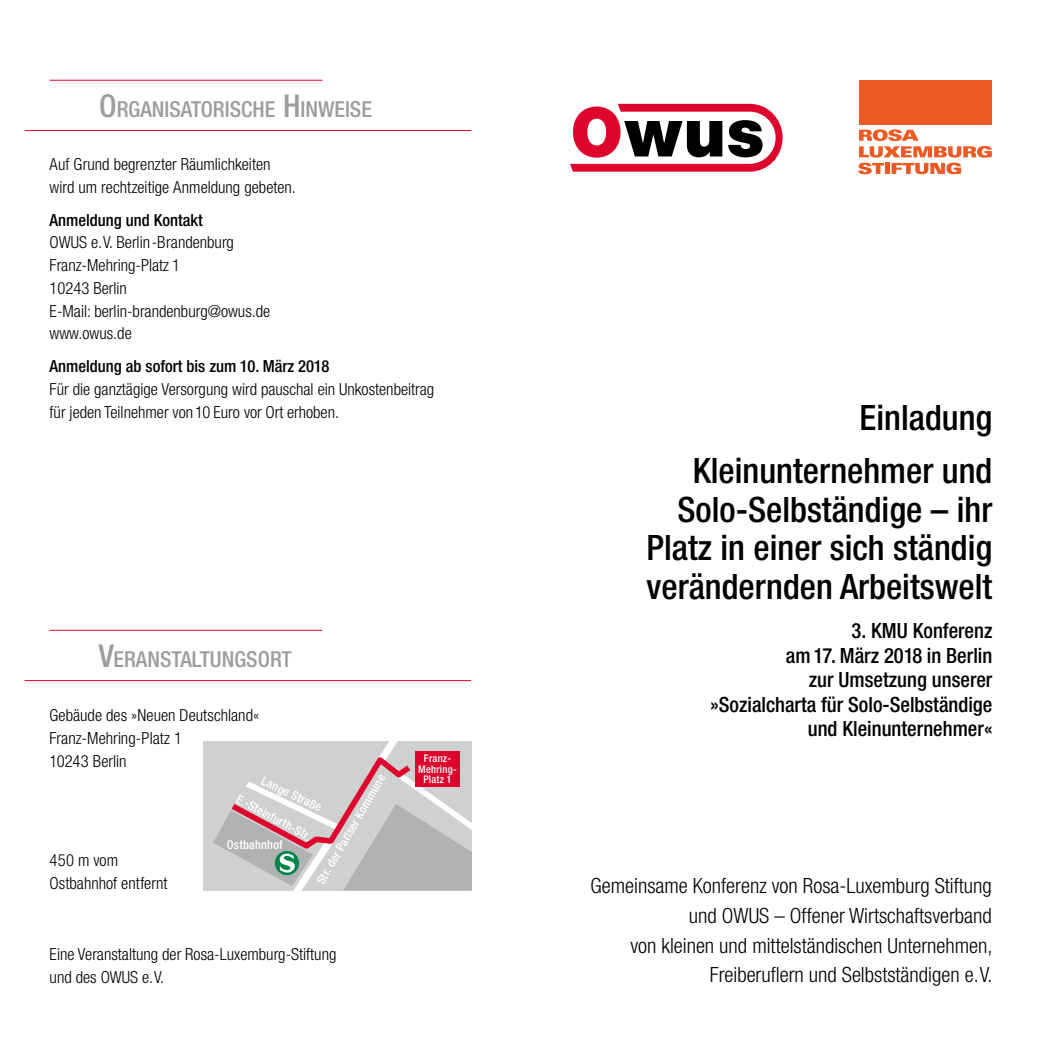
<style>
.page{position:relative;width:1042px;height:1042px;background:#fff}
.page>*{position:absolute;margin:0;border:0;box-sizing:border-box;transform-origin:0 0}
.t1{font:500 condensed 35px/38.5px "Helvetica Neue";color:#000;text-align:right}
.t2{font:500 condensed 22.05px "Helvetica Neue";color:#9c9d9d}
.t3{font:300 condensed 21px/29.8px "Helvetica Neue";color:#000;text-align:right}
.t4{font:500 condensed 21px/24.5px "Helvetica Neue";color:#000;text-align:right}
.t5{font:300 condensed 16.62px/22.8px "Helvetica Neue";color:#000}
.t6{font:500 condensed 16.62px "Helvetica Neue";color:#000}
.t7{font:500 condensed 12.25px "Helvetica Neue";letter-spacing:.02em;color:#fff}
.t8{font:500 condensed 10.5px/10.5px "Helvetica Neue";letter-spacing:.02em;color:#fff;text-align:center}
.s1{font-size:31.5px}
</style>
<div class="page">
<svg style="left:570px;top:104px;width:212px;height:68px"></svg>
<hr style="left:50px;top:80px;width:272px;height:1px;background:#dd042d">
<hr style="left:25px;top:130px;width:446px;height:1px;background:#dd042d">
<hr style="left:49px;top:630px;width:273px;height:1px;background:#dd042d">
<hr style="left:25px;top:680px;width:446px;height:1px;background:#dd042d">
<div style="left:203px;top:741px;width:269px;height:149px;background:#cfd0d0"></div>
<svg style="left:213px;top:741px;width:259px;height:150px"></svg>
<svg style="left:858px;top:129px;width:134px;height:45px"></svg>
<div style="left:859px;top:80px;width:133px;height:44px;background:#eb5a23"></div>
<h2 class="t2" style="left:99px;top:96px;width:274px"><span class="s1">O</span>RGANISATORISCHE <span class="s1">H</span> INWEISE</h2>
<p class="t5" style="left:50px;top:153px;width:248px">Auf Grund begrenzter Räumlichkeiten wird um rechtzeitige Anmeldung gebeten.</p>
<p class="t6" style="left:50px;top:210px;width:155px">Anmeldung und Kontakt</p>
<p class="t5" style="left:50px;top:231px;width:222px">OWUS e.V. Berlin-Brandenburg<br>Franz-Mehring-Platz 1<br>10243 Berlin<br>E-Mail: berlin-brandenburg@owus.de www.owus.de</p>
<p class="t6" style="left:50px;top:356px;width:281px">Anmeldung ab sofort bis zum 10. März 2018</p>
<p class="t5" style="left:50px;top:377px;width:386px">Für die ganztägige Versorgung wird pauschal ein Unkostenbeitrag für jeden Teilnehmer von 10 Euro vor Ort erhoben.</p>
<h2 class="t2" style="left:99px;top:646px;width:194px"><span class="s1">V</span>ERANSTALTUNGSORT</h2>
<p class="t5" style="left:49px;top:704px;width:211px">Gebäude des »Neuen Deutschland«<br>Franz-Mehring-Platz 1<br>10243 Berlin</p>
<p class="t5" style="left:49px;top:849px;width:120px">450 m vom<br>Ostbahnhof entfernt</p>
<p class="t7" style="left:313px;top:879px;width:126px;rotate:-60deg">Str. der Pariser Kommune</p>
<p class="t7" style="left:266px;top:773px;width:66px;rotate:26deg">Lange Straße</p>
<p class="t7" style="left:241px;top:791px;width:84px;rotate:28deg">E.-Steinfurth-Str.</p>
<p class="t7" style="left:227px;top:837px;width:57px">Ostbahnhof</p>
<p class="t5" style="left:50px;top:942px;width:288px">Eine Veranstaltung der Rosa-Luxemburg-Stiftung und des OWUS e.V.</p>
<p class="t8" style="left:418px;top:753px;width:40px">Franz-<br>Mehring-<br>Platz 1</p>
<h1 class="t1" style="left:692px;top:390px;width:301px;line-height:53.4px">Einladung<br>Kleinunternehmer und</h1>
<h1 class="t1" style="left:646px;top:490px;width:347px;text-align:justify;text-indent:31px">Solo-Selbständige – ihr Platz in einer sich ständig verändernden Arbeitswelt</h1>
<p class="t4" style="left:710px;top:618px;width:283px">3. KMU Konferenz<br>am 17. März 2018 in Berlin<br>zur Umsetzung unserer »Sozialcharta für Solo-Selbständige und Kleinunternehmer«</p>
<p class="t3" style="left:590px;top:870px;width:403px">Gemeinsame Konferenz von Rosa-Luxemburg Stiftung und OWUS – Offener Wirtschaftsverband<br>von kleinen und mittelständischen Unternehmen, Freiberuflern und Selbstständigen e.V.</p>
</div>
